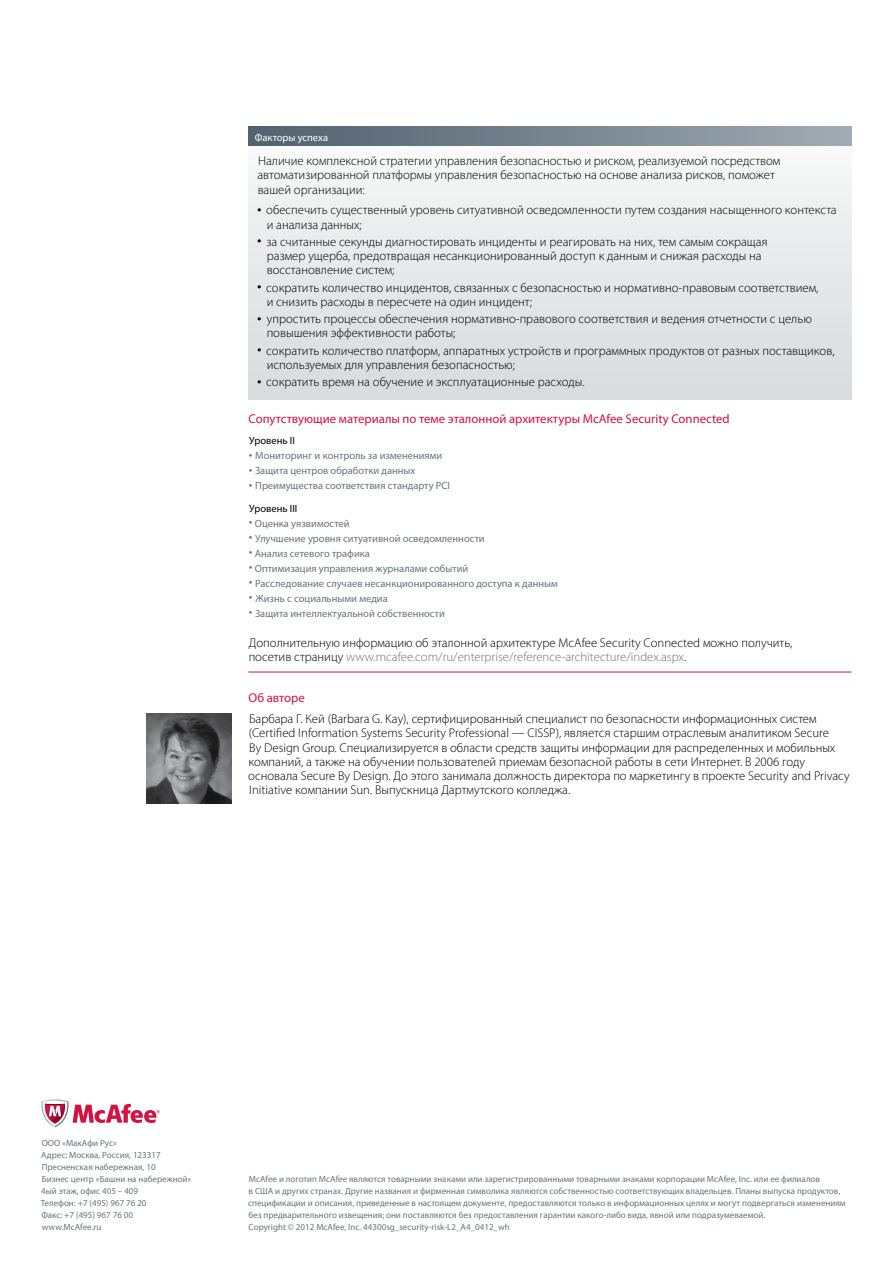
<style>
.page{position:relative;width:893px;height:1263px;background:#fff}
.page>*{position:absolute;margin:0;border:0;box-sizing:border-box;transform-origin:0 0}
.t1{font:300 12.75px/14.2px "Myriad Pro";color:#000}
.t2{font:12.75px "Myriad Pro";color:#d31242}
.t3{font:10.5px/22.5px "Myriad Pro";color:#6a747b}
.t4{font:10.5px "Myriad Pro";color:#fff}
.t5{font:10.5px "Myriad Pro";color:#000}
.t6{font:9px/12px "Myriad Pro";color:#6a747b}
.s1{font-family:"Frutiger LT Std";font-stretch:condensed;font-size:9px}
.s2{font-family:"Frutiger LT Std";font-weight:300;font-stretch:condensed;font-size:7.5px}
.s3{color:#000}
.s4{color:#6a747b}
</style>
<div class="page">
<hr style="left:248px;top:672px;width:603px;height:1px;background:#d31242">
<div style="left:248px;top:127px;width:603px;height:20px;background:linear-gradient(to right,#50606e,#a0aab2)"></div>
<div style="left:248px;top:147px;width:603px;height:253px;background:linear-gradient(to bottom,#f7f8f8,#d7dbdc)"></div>
<svg style="left:41px;top:1099px;width:119px;height:28px"></svg>
<img style="left:146px;top:714px;width:86px;height:90px">
<p class="t4" style="left:255px;top:131px;width:75px">Факторы успеха</p>
<p class="t1" style="left:257px;top:154px;width:524px">Наличие комплексной стратегии управления безопасностью и риском, реализуемой посредством автоматизированной платформы управления безопасностью на основе анализа рисков, поможет вашей организации:</p>
<p class="t1" style="left:267px;top:203px;width:572px;text-indent:-10px"><span class="s1">•</span> обеспечить существенный уровень ситуативной осведомленности путем создания насыщенного контекста и анализа данных;</p>
<p class="t1" style="left:267px;top:235px;width:502px;text-indent:-10px"><span class="s1">•</span> за считанные секунды диагностировать инциденты и реагировать на них, тем самым сокращая размер ущерба, предотвращая несанкционированный доступ к данным и снижая расходы на восстановление систем;</p>
<p class="t1" style="left:267px;top:280px;width:553px;text-indent:-10px"><span class="s1">•</span> сократить количество инцидентов, связанных с безопасностью и нормативно-правовым соответствием, и снизить расходы в пересчете на один инцидент;</p>
<p class="t1" style="left:267px;top:312px;width:547px;text-indent:-10px"><span class="s1">•</span> упростить процессы обеспечения нормативно-правового соответствия и ведения отчетности с целью повышения эффективности работы;</p>
<p class="t1" style="left:267px;top:343px;width:569px;text-indent:-10px"><span class="s1">•</span> сократить количество платформ, аппаратных устройств и программных продуктов от разных поставщиков, используемых для управления безопасностью;</p>
<p class="t1" style="left:257px;top:375px;width:329px"><span class="s1">•</span> сократить время на обучение и эксплуатационные расходы.</p>
<p class="t2" style="left:249px;top:411px;width:483px">Сопутствующие материалы по теме эталонной архитектуры McAfee Security Connected</p>
<p class="t5" style="left:249px;top:434px;width:47px">Уровень II</p>
<p class="t3" style="left:249px;top:444px;width:195px"><span class="s2">•</span> Мониторинг и контроль за изменениями</p>
<p class="t3" style="left:249px;top:459px;width:168px"><span class="s2">•</span> Защита центров обработки данных</p>
<p class="t3" style="left:249px;top:474px;width:203px"><span class="s2">•</span> Преимущества соответствия стандарту PCI<br><span class="s3">Уровень III</span></p>
<p class="t3" style="left:249px;top:512px;width:102px"><span class="s2">•</span> Оценка уязвимостей</p>
<p class="t3" style="left:249px;top:527px;width:238px"><span class="s2">•</span> Улучшение уровня ситуативной осведомленности</p>
<p class="t3" style="left:249px;top:542px;width:123px"><span class="s2">•</span> Анализ сетевого трафика</p>
<p class="t3" style="left:249px;top:557px;width:221px"><span class="s2">•</span> Оптимизация управления журналами событий</p>
<p class="t3" style="left:249px;top:572px;width:311px"><span class="s2">•</span> Расследование случаев несанкционированного доступа к данным</p>
<p class="t3" style="left:249px;top:587px;width:141px"><span class="s2">•</span> Жизнь с социальными медиа</p>
<p class="t3" style="left:249px;top:602px;width:198px"><span class="s2">•</span> Защита интеллектуальной собственности</p>
<p class="t1" style="left:249px;top:636px;width:545px">Дополнительную информацию об эталонной архитектуре McAfee Security Connected можно получить, посетив страницу <span class="s4">www.mcafee.com/ru/enterprise/reference-architecture/index.aspx</span>.</p>
<p class="t2" style="left:249px;top:690px;width:58px">Об авторе</p>
<p class="t1" style="left:248px;top:712px;width:603px">Барбара Г. Кей (Barbara G. Kay), сертифицированный специалист по безопасности информационных систем (Certified Information Systems Security Professional — CISSP), является старшим отраслевым аналитиком Secure<br>By Design Group. Специализируется в области средств защиты информации для распределенных и мобильных компаний, а также на обучении пользователей приемам безопасной работы в сети Интернет. В 2006 году основала Secure By Design. До этого занимала должность директора по маркетингу в проекте Security and Privacy Initiative компании Sun. Выпускница Дартмутского колледжа.</p>
<p class="t6" style="left:41px;top:1137px;width:152px">OOO «МакАфи Рус»<br>Адрес: Москва, Россия, 123317<br>Пресненская набережная, 10<br>Бизнес центр «Башни на набережной»<br>4ый этаж, офис 405 – 409<br>Телефон: +7 (495) 967 76 20<br>Факс: +7 (495) 967 76 00 www.McAfee.ru</p>
<p class="t6" style="left:248px;top:1173px;width:599px">McAfee и логотип McAfee являются товарными знаками или зарегистрированными товарными знаками корпорации McAfee, Inc. или ее филиалов<br>в США и других странах. Другие названия и фирменная символика являются собственностью соответствующих владельцев. Планы выпуска продуктов, спецификации и описания, приведенные в настоящем документе, предоставляются только в информационных целях и могут подвергаться изменениям без предварительного извещения; они поставляются без предоставления гарантии какого-либо вида, явной или подразумеваемой.<br>Copyright © 2012 McAfee, Inc. 44300sg_security-risk-L2_A4_0412_wh</p>
</div>
